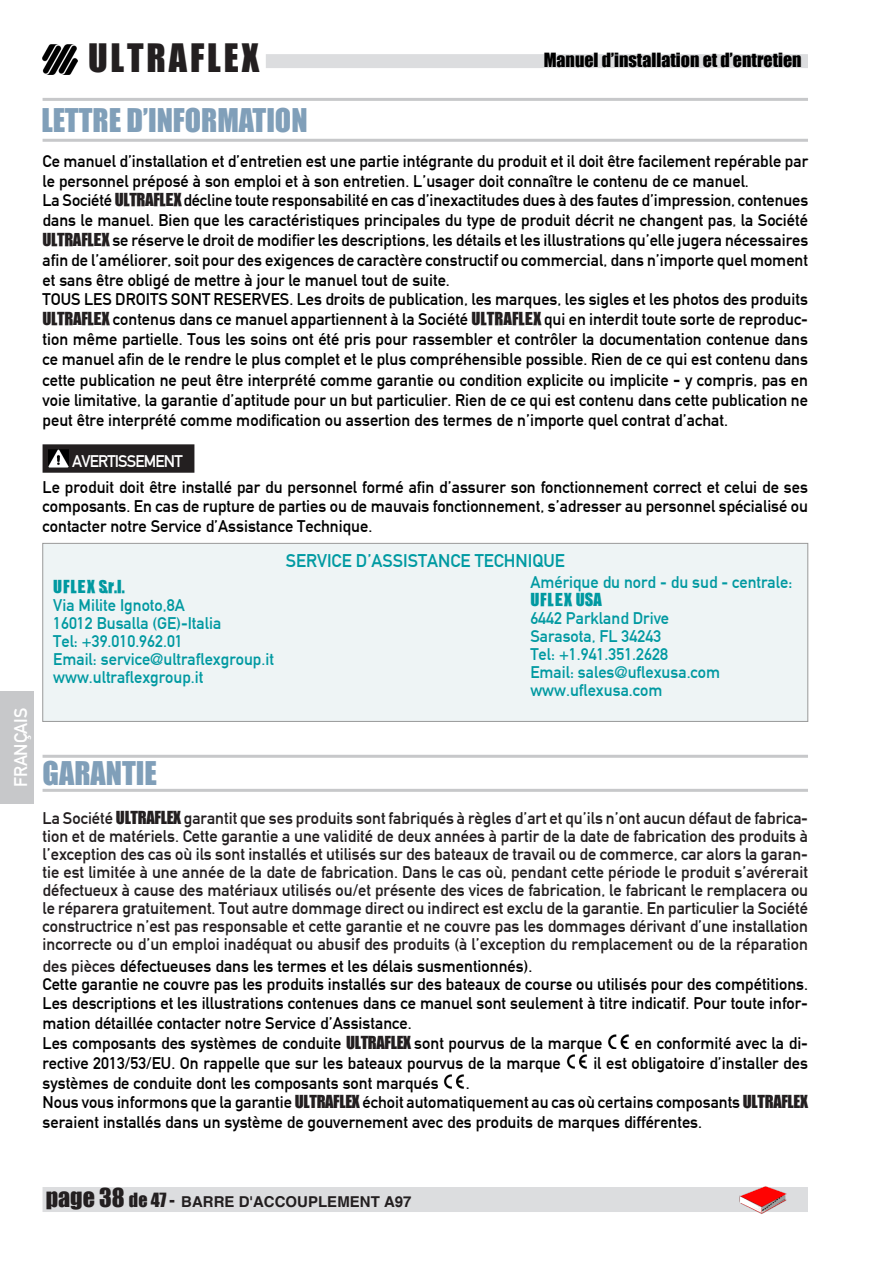
<style>
.page{position:relative;width:893px;height:1263px;background:#fff}
.page>*{position:absolute;margin:0;border:0;box-sizing:border-box;transform-origin:0 0}
.t1{font:36px "Impact";letter-spacing:.08em;color:#231f20}
.t2{font:30px "Impact";color:#809fb9}
.t3{font:18px "Impact";color:#000}
.t4{font:18px "DIN Mittelschrift";color:#009aa2}
.t5{font:18px "DIN Mittelschrift";letter-spacing:-.01em;color:#fff}
.biocom_testo{font:16.5px/19.8px "DIN Mittelschrift";color:#000;text-align:justify}
.biocom_testo-2{font:16.5px/18px "DIN Mittelschrift";color:#231f20;text-align:justify}
.biocom_testo-3{font:16.5px "DIN Mittelschrift";color:#0099a1}
.biocom_testo-4{font:16.5px "HP Impact Bold";letter-spacing:.05em;color:#0099a1}
.t6{font:16.5px "DIN Mittelschrift";letter-spacing:-.05em;color:#fff}
.t7{font:700 15px "Helvetica";color:#231f20}
.s1{font-family:"HP Impact Bold";color:#231f20}
.s2{color:#231f20}
.s3{font-size:18px}
.s4{font-family:"Impact"}
.s5{font-family:"Impact";color:#231f20}
.s6{font-family:"Impact";font-weight:400;font-size:24px}
.s7{font-family:"Impact";font-weight:400;font-size:18px}
</style>
<div class="page">
<img style="left:43px;top:45px;width:35px;height:29px">
<div style="left:266px;top:54px;width:542px;height:14px;background:#dcdddf"></div>
<div style="left:43px;top:1187px;width:765px;height:25px;background:#dcdddf"></div>
<div style="left:0;top:691px;width:34px;height:113px;background:#c7c8ca"></div>
<img style="left:608px;top:1035px;width:21px;height:14px">
<img style="left:566px;top:1054px;width:21px;height:15px">
<img style="left:443px;top:1074px;width:21px;height:14px">
<div style="left:43px;top:543px;width:765px;height:179px;background:#eef4f5;border:1px solid #999"></div>
<div style="left:43px;top:445px;width:151px;height:27px;background:#231f20"></div>
<img style="left:48px;top:450px;width:20px;height:17px">
<div style="left:43px;top:444px;width:151px;height:29px;border:2px solid #231f20"></div>
<hr style="left:43px;top:98px;width:765px;height:3px;background:#c7c8ca">
<hr style="left:43px;top:139px;width:765px;height:3px;background:#c7c8ca">
<hr style="left:43px;top:755px;width:765px;height:3px;background:#c7c8ca">
<hr style="left:43px;top:789px;width:765px;height:3px;background:#c7c8ca">
<img style="left:738px;top:1186px;width:50px;height:28px">
<h1 class="t1" style="left:88px;top:30px;width:173px">ULTRAFLEX</h1>
<p class="t3" style="left:544px;top:46px;width:260px">Manuel d’installation et d’entretien</p>
<p class="t5" style="left:10px;top:787px;width:80px;rotate:-90deg">FRANÇAIS</p>
<p class="t2" style="left:41px;top:97px;width:268px">LETTRE D’INFORMATION</p>
<p class="biocom_testo" style="left:43px;top:151px;width:767px">Ce manuel d’installation et d’entretien est une partie intégrante du produit et il doit être facilement repérable par le personnel préposé à son emploi et à son entretien. L’usager doit connaître le contenu de ce manuel.</p>
<p class="biocom_testo" style="left:43px;top:191px;width:767px">La Société <span class="s1">ULTRAFLEX</span> décline toute responsabilité en cas d’inexactitudes dues à des fautes d’impression, contenues dans le manuel. Bien que les caractéristiques principales du type de produit décrit ne changent pas<span class="s2">,</span> la Société <span class="s1">ULTRAFLEX</span> se réserve le droit de modifier les descriptions, les détails et les illustrations qu’elle jugera nécessaires afin de l’améliorer, soit pour des exigences de caractère constructif ou commercial, dans n’importe quel moment et sans être obligé de mettre à jour le manuel tout de suite.</p>
<p class="biocom_testo" style="left:43px;top:290px;width:767px">TOUS LES DROITS SONT RESERVES. Les droits de publication, les marques, les sigles et les photos des produits <span class="s1">ULTRAFLEX</span> contenus dans ce manuel appartiennent à la Société <span class="s1">ULTRAFLEX</span> qui en interdit toute sorte de reproduc&shy;tion même partielle. Tous les soins ont été pris pour rassembler et contrôler la documentation contenue dans ce manuel afin de le rendre le plus complet et le plus compréhensible possible. Rien de ce qui est contenu dans</p>
<p class="biocom_testo" style="left:43px;top:371px;width:767px">cette publication ne peut être interprété comme garantie ou condition explicite ou implicite <span class="s3">-</span> y compris, pas en voie limitative, la garantie d’aptitude pour un but particulier. Rien de ce qui est contenu dans cette publication ne peut être interprété comme modification ou assertion des termes de n’importe quel contrat d’achat.</p>
<p class="t6" style="left:72px;top:452px;width:112px">AVERTISSEMENT</p>
<p class="biocom_testo" style="left:43px;top:477px;width:767px">Le produit doit être installé par du personnel formé afin d’assurer son fonctionnement correct et celui de ses composants. En cas de rupture de parties ou de mauvais fonctionnement, s’adresser au personnel spécialisé ou contacter notre Service d’Assistance Technique.</p>
<p class="biocom_testo-4" style="left:53px;top:574px;width:73px">UFLEX S.r.l.</p>
<p class="biocom_testo-3" style="left:53px;top:596px;width:133px">Via Milite Ignoto,8A</p>
<p class="biocom_testo-3" style="left:53px;top:614px;width:170px">16012 Busalla (GE)-Italia</p>
<p class="biocom_testo-3" style="left:53px;top:632px;width:131px">Tel: +39.010.962.01</p>
<p class="biocom_testo-3" style="left:53px;top:650px;width:222px">Email: service@ultraflexgroup.it</p>
<p class="biocom_testo-3" style="left:53px;top:668px;width:152px">www.ultraflexgroup.it</p>
<p class="t4" style="left:286px;top:550px;width:281px">SERVICE D’ASSISTANCE TECHNIQUE</p>
<p class="biocom_testo-3" style="left:530px;top:572px;width:264px">Amérique du nord - du sud - centrale:</p>
<p class="biocom_testo-4" style="left:530px;top:587px;width:73px">UFLEX <span class="s4">USA</span></p>
<p class="biocom_testo-3" style="left:530px;top:608px;width:140px">6442 Parkland Drive</p>
<p class="biocom_testo-3" style="left:530px;top:626px;width:132px">Sarasota, FL 34243</p>
<p class="biocom_testo-3" style="left:530px;top:644px;width:139px">Tel: +1.941.351.2628</p>
<p class="biocom_testo-3" style="left:530px;top:662px;width:191px">Email: sales@uflexusa.com</p>
<p class="biocom_testo-3" style="left:530px;top:680px;width:134px">www.uflexusa.com</p>
<p class="t2" style="left:43px;top:750px;width:116px">GARANTIE</p>
<p class="biocom_testo-2" style="left:43px;top:809px;width:767px">La Société <span class="s4">ULTRAFLEX</span> garantit que ses produits sont fabriqués à règles d’art et qu’ils n’ont aucun défaut de fabrica&shy;tion et de matériels. Cette garantie a une validité de deux années à partir de la date de fabrication des produits à l’exception des cas où ils sont installés et utilisés sur des bateaux de travail ou de commerce, car alors la garan&shy;tie est limitée à une année de la date de fabrication. Dans le cas où, pendant cette période le produit s’avérerait défectueux à cause des matériaux utilisés ou/et présente des vices de fabrication, le fabricant le remplacera ou le réparera gratuitement. Tout autre dommage direct ou indirect est exclu de la garantie. En particulier la Société constructrice n’est pas responsable et cette garantie et ne couvre pas les dommages dérivant d’une installation incorrecte ou d’un emploi inadéquat ou abusif des produits (à l’exception du remplacement ou de la réparation</p>
<p class="biocom_testo" style="left:43px;top:956px;width:491px"><span class="s2">des pièces</span> défectueuses dans les termes et les délais susmentionnés).</p>
<p class="biocom_testo" style="left:43px;top:974px;width:767px">Cette garantie ne couvre pas les produits installés sur des bateaux de course ou utilisés pour des compétitions.<br>Les descriptions et les illustrations contenues dans ce manuel sont seulement à titre indicatif. Pour toute infor&shy;mation détaillée contacter notre Service d’Assistance.</p>
<p class="biocom_testo" style="left:43px;top:1033px;width:561px">Les composants des systèmes de conduite <span class="s5">ULTRAFLEX</span> sont pourvus de la marque</p>
<p class="biocom_testo" style="left:635px;top:1033px;width:175px">en conformité avec la di-</p>
<p class="biocom_testo" style="left:43px;top:1053px;width:520px">rective 2013/53/EU. On rappelle que sur les bateaux pourvus de la marque</p>
<p class="biocom_testo" style="left:593px;top:1053px;width:216px">il est obligatoire d’installer des</p>
<p class="biocom_testo" style="left:43px;top:1073px;width:398px">systèmes de conduite dont les composants sont marqués</p>
<p class="biocom_testo" style="left:466px;top:1073px;width:5px">.</p>
<p class="biocom_testo" style="left:43px;top:1093px;width:767px">Nous vous informons que la garantie <span class="s5">ULTRAFLEX</span> échoit automatiquement au cas où certains composants <span class="s5">ULTRAFLEX </span>seraient installés dans un système de gouvernement avec des produits de marques différentes.</p>
<p class="t7" style="left:46px;top:1192px;width:367px"><span class="s6">page 38</span> <span class="s7">de 47 -</span> BARRE D'ACCOUPLEMENT A97</p>
</div>
